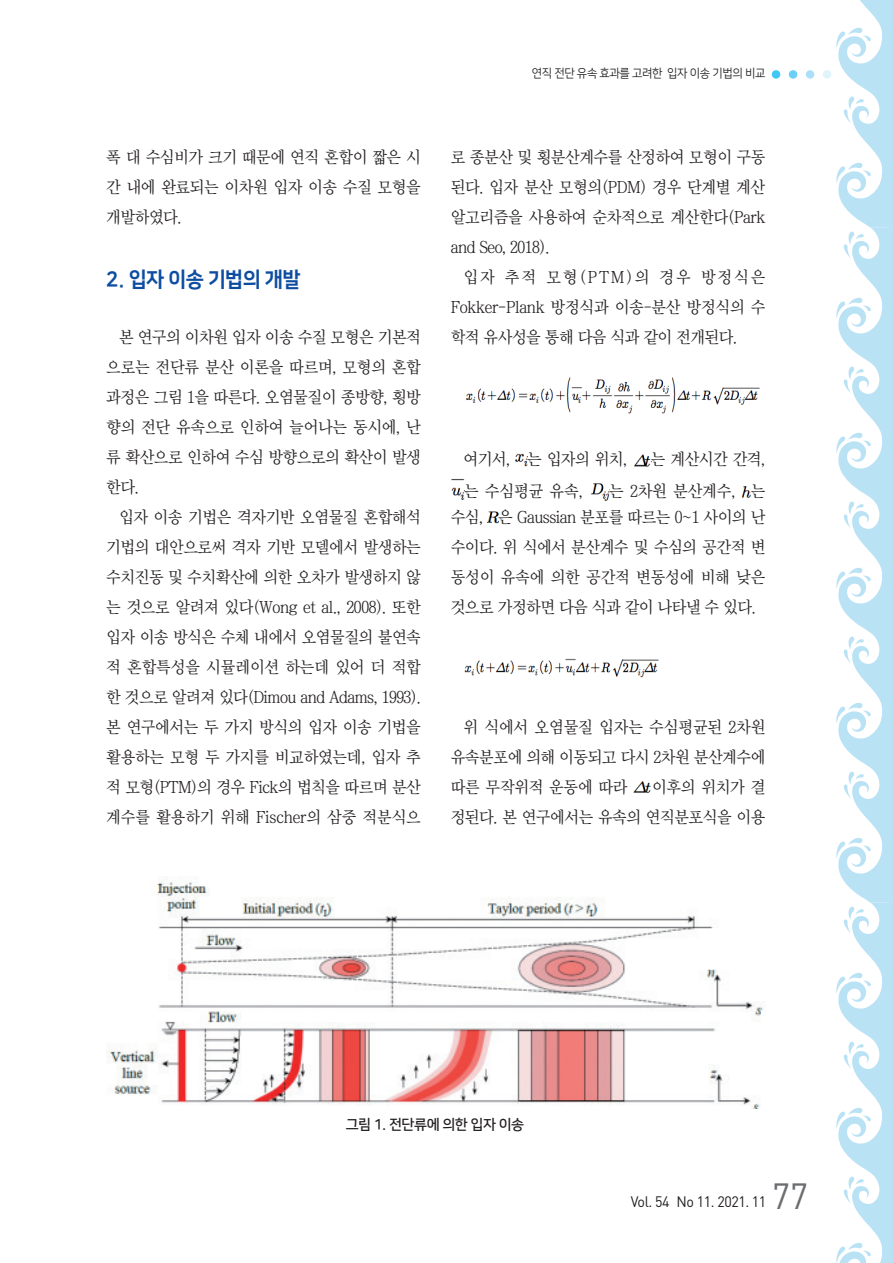
<style>
.page{position:relative;width:893px;height:1263px;background:#fff}
.page>*{position:absolute;margin:0;border:0;box-sizing:border-box;transform-origin:0 0}
.t1{font:36px "DIN Pro";color:#6c6d70;scale:.95 1}
._1_중타이틀{font:21px "Nanum Square EB";letter-spacing:-.03em;color:#0d4da1;scale:.95 1}
.Body_Text{font:16.5px/30px "Chosun Sm";letter-spacing:-.025em;color:#231f20;text-align:justify}
.바탕글{font:16.5px/30px "Chosun Sm";letter-spacing:-.03em;color:#231f20;text-align:justify}
.t2{font:15px "DIN Pro";letter-spacing:-.03em;color:#231f20;scale:.95 1}
._4_표그림제목{font:14.25px "Nanum Square B";letter-spacing:-.03em;color:#231f20}
.t3{font:12px "Nanum Square R";letter-spacing:-.03em;color:#231f20;scale:.95 1}
</style>
<div class="page">
<svg style="left:836px;top:0;width:53px;height:1263px"></svg>
<hr style="left:889px;top:0;width:4px;height:1263px;background:#b9e2f5">
<div style="left:772px;top:70px;width:8px;height:9px;background:#40c7f4;border-radius:50%"></div>
<div style="left:789px;top:70px;width:8px;height:9px;background:#6bcff6;border-radius:50%"></div>
<div style="left:806px;top:70px;width:8px;height:9px;background:#aae0f9;border-radius:50%"></div>
<div style="left:823px;top:70px;width:8px;height:9px;background:#e1f4fc;border-radius:50%"></div>
<img style="left:466px;top:377px;width:294px;height:37px">
<img style="left:515px;top:453px;width:13px;height:14px">
<img style="left:634px;top:454px;width:17px;height:13px">
<img style="left:451px;top:479px;width:13px;height:21px">
<img style="left:590px;top:483px;width:19px;height:18px">
<img style="left:742px;top:486px;width:9px;height:12px">
<img style="left:487px;top:511px;width:12px;height:13px">
<img style="left:464px;top:659px;width:195px;height:19px">
<img style="left:633px;top:781px;width:18px;height:12px">
<img style="left:106px;top:876px;width:657px;height:233px">
<p class="바탕글" style="left:106px;top:142px;width:316px">폭 대 수심비가 크기 때문에 연직 혼합이 짧은 시 간 내에 완료되는 이차원 입자 이송 수질 모형을 개발하였다.</p>
<p class="_1_중타이틀" style="left:106px;top:268px;width:206px">2. 입자 이송 기법의 개발</p>
<p class="바탕글" style="left:106px;top:322px;width:316px;text-indent:13px">본 연구의 이차원 입자 이송 수질 모형은 기본적 으로는 전단류 분산 이론을 따르며, 모형의 혼합 과정은 그림 1을 따른다. 오염물질이 종방향, 횡방 향의 전단 유속으로 인하여 늘어나는 동시에, 난 류 확산으로 인하여 수심 방향으로의 확산이 발생 한다.</p>
<p class="Body_Text" style="left:106px;top:502px;width:316px;text-indent:13px">입자 이송 기법은 격자기반 오염물질 혼합해석 기법의 대안으로써 격자 기반 모델에서 발생하는 수치진동 및 수치확산에 의한 오차가 발생하지 않 는 것으로 알려져 있다(Wong et al., 2008). 또한 입자 이송 방식은 수체 내에서 오염물질의 불연속 적 혼합특성을 시뮬레이션 하는데 있어 더 적합 한 것으로 알려져 있다(Dimou and Adams, 1993). 본 연구에서는 두 가지 방식의 입자 이송 기법을 활용하는 모형 두 가지를 비교하였는데, 입자 추 적 모형(PTM)의 경우 Fick의 법칙을 따르며 분산 계수를 활용하기 위해 Fischer의 삼중 적분식으</p>
<p class="t3" style="left:532px;top:67px;width:247px">연직 전단 유속 효과를 고려한 입자 이송 기법의 비교</p>
<p class="Body_Text" style="left:451px;top:142px;width:316px">로 종분산 및 횡분산계수를 산정하여 모형이 구동 된다. 입자 분산 모형의(PDM) 경우 단계별 계산 알고리즘을 사용하여 순차적으로 계산한다(Park and Seo, 2018).</p>
<p class="Body_Text" style="left:451px;top:262px;width:316px;text-indent:13px">입자 추적 모형(PTM)의 경우 방정식은 Fokker-Plank 방정식과 이송-분산 방정식의 수 학적 유사성을 통해 다음 식과 같이 전개된다.</p>
<p class="Body_Text" style="left:463px;top:444px;width:165px">여기서, 는 입자의 위치,</p>
<p class="Body_Text" style="left:651px;top:444px;width:116px">는 계산시간 간격,</p>
<p class="Body_Text" style="left:464px;top:476px;width:120px">는 수심평균 유속,</p>
<p class="Body_Text" style="left:451px;top:477px;width:316px;line-height:26.7px;text-align:right">는 2차원 분산계수, 는<br>수심, 은 Gaussian 분포를 따르는 0~1 사이의 난</p>
<p class="Body_Text" style="left:451px;top:532px;width:316px">수이다. 위 식에서 분산계수 및 수심의 공간적 변 동성이 유속에 의한 공간적 변동성에 비해 낮은 것으로 가정하면 다음 식과 같이 나타낼 수 있다.</p>
<p class="Body_Text" style="left:451px;top:712px;width:316px;text-indent:13px">위 식에서 오염물질 입자는 수심평균된 2차원 유속분포에 의해 이동되고 다시 2차원 분산계수에 따른 무작위적 운동에 따라</p>
<p class="Body_Text" style="left:451px;top:772px;width:316px;text-align:right">이후의 위치가 결<br>정된다. 본 연구에서는 유속의 연직분포식을 이용</p>
<p class="_4_표그림제목" style="left:346px;top:1117px;width:180px">그림 1. 전단류에 의한 입자 이송</p>
<p class="t2" style="left:631px;top:1191px;width:144px">Vol. 54 No 11. 2021. 11</p>
<h1 class="t1" style="left:772px;top:1171px;width:39px">77</h1>
</div>
